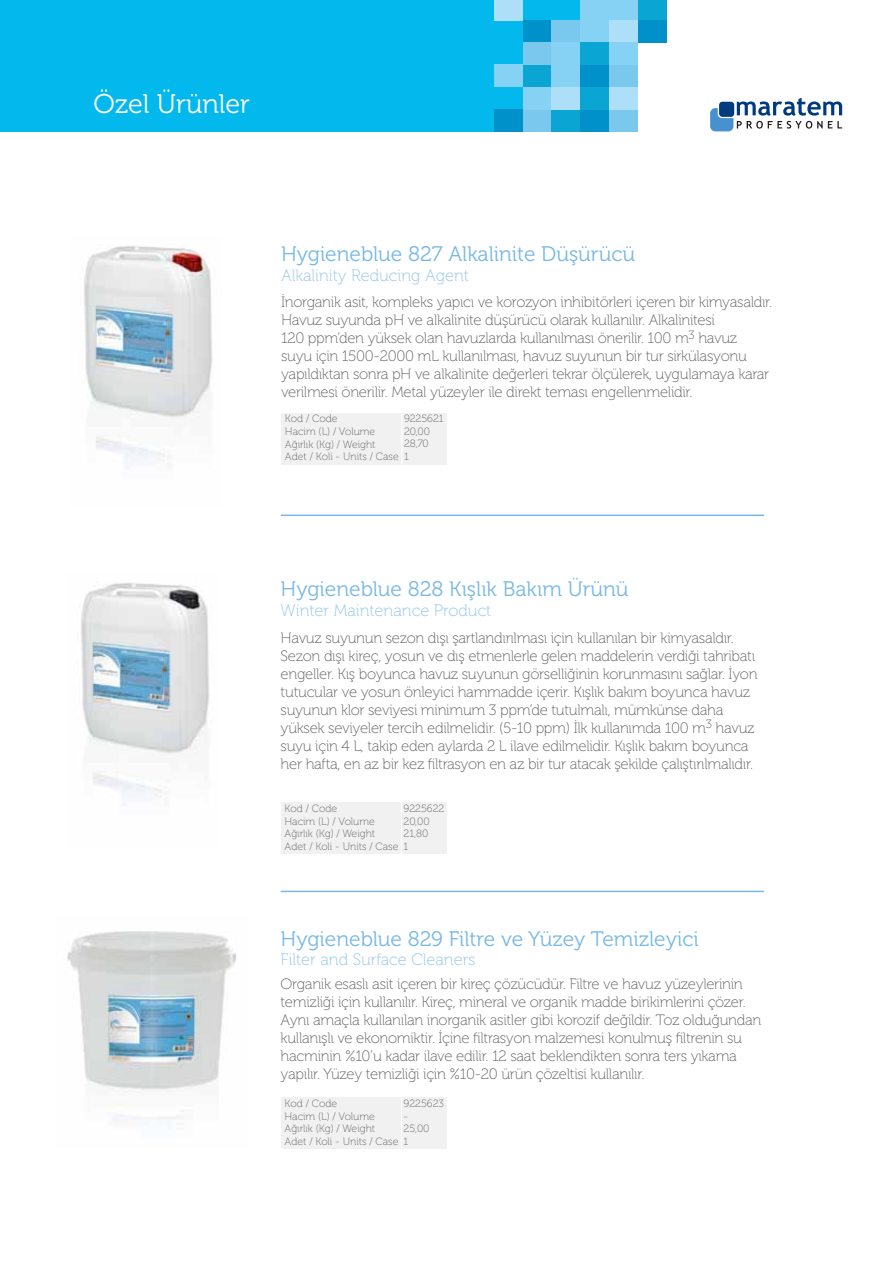
<style>
.page{position:relative;width:893px;height:1263px;background:#fff}
.page>*{position:absolute;margin:0;border:0;box-sizing:border-box;transform-origin:0 0}
.t1{font:27px "Museo 300 TR";color:#fff}
.t2{font:21px "Museo 300 TR";color:#78b8e5}
.t3{font:16.5px "Museo 100 TR";color:#92c4e9}
.t4{font:15px/18px "Museo 100 TR";letter-spacing:-.02em;color:#616264}
.t5{font:10.5px/12.6px "Museo 100 TR";color:#616264}
</style>
<div class="page">
<svg style="left:710px;top:98px;width:132px;height:33px"></svg>
<div style="left:0;top:0;width:588px;height:132px;background:#03b8ec"></div>
<div style="left:494px;top:0;width:29px;height:20px;background:#aedff8"></div>
<div style="left:580px;top:0;width:29px;height:20px;background:#85d2f5"></div>
<div style="left:609px;top:0;width:29px;height:20px;background:#85d2f5"></div>
<div style="left:523px;top:65px;width:29px;height:22px;background:#0ba5d4"></div>
<div style="left:494px;top:65px;width:29px;height:22px;background:#85d2f5"></div>
<div style="left:552px;top:65px;width:28px;height:22px;background:#85d2f5"></div>
<div style="left:580px;top:65px;width:29px;height:22px;background:#0091ca"></div>
<div style="left:609px;top:65px;width:29px;height:22px;background:#7bc8ef"></div>
<div style="left:523px;top:109px;width:29px;height:23px;background:#7bc8ef"></div>
<div style="left:494px;top:109px;width:29px;height:23px;background:#0091ca"></div>
<div style="left:552px;top:109px;width:28px;height:23px;background:#0ba5d4"></div>
<div style="left:580px;top:109px;width:29px;height:23px;background:#0091ca"></div>
<div style="left:609px;top:109px;width:29px;height:23px;background:#7bc8ef"></div>
<div style="left:638px;top:0;width:29px;height:20px;background:#0ba5d4"></div>
<div style="left:523px;top:20px;width:29px;height:22px;background:#0091ca"></div>
<div style="left:552px;top:20px;width:28px;height:22px;background:#7bc8ef"></div>
<div style="left:580px;top:20px;width:29px;height:22px;background:#85d2f5"></div>
<div style="left:609px;top:20px;width:29px;height:22px;background:#aedff8"></div>
<div style="left:523px;top:42px;width:29px;height:23px;background:#7bc8ef"></div>
<div style="left:552px;top:42px;width:28px;height:23px;background:#85d2f5"></div>
<div style="left:580px;top:42px;width:29px;height:23px;background:#0ba5d4"></div>
<div style="left:609px;top:42px;width:29px;height:23px;background:#85d2f5"></div>
<div style="left:523px;top:87px;width:29px;height:22px;background:#85d2f5"></div>
<div style="left:552px;top:87px;width:28px;height:22px;background:#aedff8"></div>
<div style="left:580px;top:87px;width:29px;height:22px;background:#0ba5d4"></div>
<div style="left:609px;top:87px;width:29px;height:22px;background:#aedff8"></div>
<div style="left:638px;top:20px;width:29px;height:22px;background:#0091ca"></div>
<hr style="left:281px;top:514px;width:483px;height:2px;background:#78b8e5">
<div style="left:281px;top:413px;width:166px;height:51px;background:#f1f1f2"></div>
<hr style="left:401px;top:412px;width:1px;height:52px;background:#fff">
<img style="left:84px;top:246px;width:129px;height:216px">
<hr style="left:281px;top:891px;width:483px;height:1px;background:#78b8e5">
<div style="left:281px;top:803px;width:166px;height:51px;background:#f1f1f2"></div>
<hr style="left:401px;top:802px;width:1px;height:52px;background:#fff">
<div style="left:281px;top:1097px;width:166px;height:52px;background:#f1f1f2"></div>
<hr style="left:401px;top:1097px;width:1px;height:52px;background:#fff">
<img style="left:81px;top:583px;width:129px;height:215px">
<img style="left:67px;top:931px;width:169px;height:198px">
<h1 class="t1" style="left:94px;top:89px;width:158px">Özel Ürünler</h1>
<h2 class="t2" style="left:281px;top:242px;width:356px">Hygieneblue 827 Alkalinite Düşürücü</h2>
<p class="t3" style="left:281px;top:266px;width:190px">Alkalinity Reducing Agent</p>
<p class="t4" style="left:281px;top:294px;width:493px">İnorganik asit, kompleks yapıcı ve korozyon inhibitörleri içeren bir kimyasaldır.<br>Havuz suyunda pH ve alkalinite düşürücü olarak kullanılır. Alkalinitesi<br>120 ppm’den yüksek olan havuzlarda kullanılması önerilir. 100 m<sup>3</sup> havuz suyu için 1500-2000 mL kullanılması, havuz suyunun bir tur sirkülasyonu yapıldıktan sonra pH ve alkalinite değerleri tekrar ölçülerek, uygulamaya karar verilmesi önerilir. Metal yüzeyler ile direkt teması engellenmelidir.</p>
<p class="t5" style="left:285px;top:413px;width:115px">Kod / Code<br>Hacim (L) / Volume<br>Ağırlık (Kg) / Weight<br>Adet / Koli - Units / Case</p>
<p class="t5" style="left:404px;top:412px;width:41px">9225621<br>20,00<br>28,70<br>1</p>
<h2 class="t2" style="left:281px;top:577px;width:349px">Hygieneblue 828 Kışlık Bakım Ürünü</h2>
<p class="t3" style="left:281px;top:601px;width:212px">Winter Maintenance Product</p>
<p class="t4" style="left:281px;top:629px;width:478px">Havuz suyunun sezon dışı şartlandırılması için kullanılan bir kimyasaldır.<br>Sezon dışı kireç, yosun ve dış etmenlerle gelen maddelerin verdiği tahribatı engeller. Kış boyunca havuz suyunun görselliğinin korunmasını sağlar. İyon tutucular ve yosun önleyici hammadde içerir. Kışlık bakım boyunca havuz suyunun klor seviyesi minimum 3 ppm’de tutulmalı, mümkünse daha yüksek seviyeler tercih edilmelidir. (5-10 ppm) İlk kullanımda 100 m<sup>3</sup> havuz suyu için 4 L, takip eden aylarda 2 L ilave edilmelidir. Kışlık bakım boyunca her hafta, en az bir kez filtrasyon en az bir tur atacak şekilde çalıştırılmalıdır.</p>
<p class="t5" style="left:285px;top:803px;width:115px">Kod / Code<br>Hacim (L) / Volume<br>Ağırlık (Kg) / Weight<br>Adet / Koli - Units / Case</p>
<p class="t5" style="left:404px;top:802px;width:42px">9225622<br>20,00<br>21,80<br>1</p>
<h2 class="t2" style="left:281px;top:927px;width:420px">Hygieneblue 829 Filtre ve Yüzey Temizleyici</h2>
<p class="t3" style="left:281px;top:951px;width:196px">Filter and Surface Cleaners</p>
<p class="t4" style="left:281px;top:976px;width:482px">Organik esaslı asit içeren bir kireç çözücüdür. Filtre ve havuz yüzeylerinin temizliği için kullanılır. Kireç, mineral ve organik madde birikimlerini çözer.<br>Aynı amaçla kullanılan inorganik asitler gibi korozif değildir. Toz olduğundan kullanışlı ve ekonomiktir. İçine filtrasyon malzemesi konulmuş filtrenin su hacminin %10’u kadar ilave edilir. 12 saat beklendikten sonra ters yıkama yapılır. Yüzey temizliği için %10-20 ürün çözeltisi kullanılır.</p>
<p class="t5" style="left:285px;top:1097px;width:115px">Kod / Code<br>Hacim (L) / Volume<br>Ağırlık (Kg) / Weight<br>Adet / Koli - Units / Case</p>
<p class="t5" style="left:404px;top:1097px;width:42px">9225623 -<br>25,00<br>1</p>
</div>
